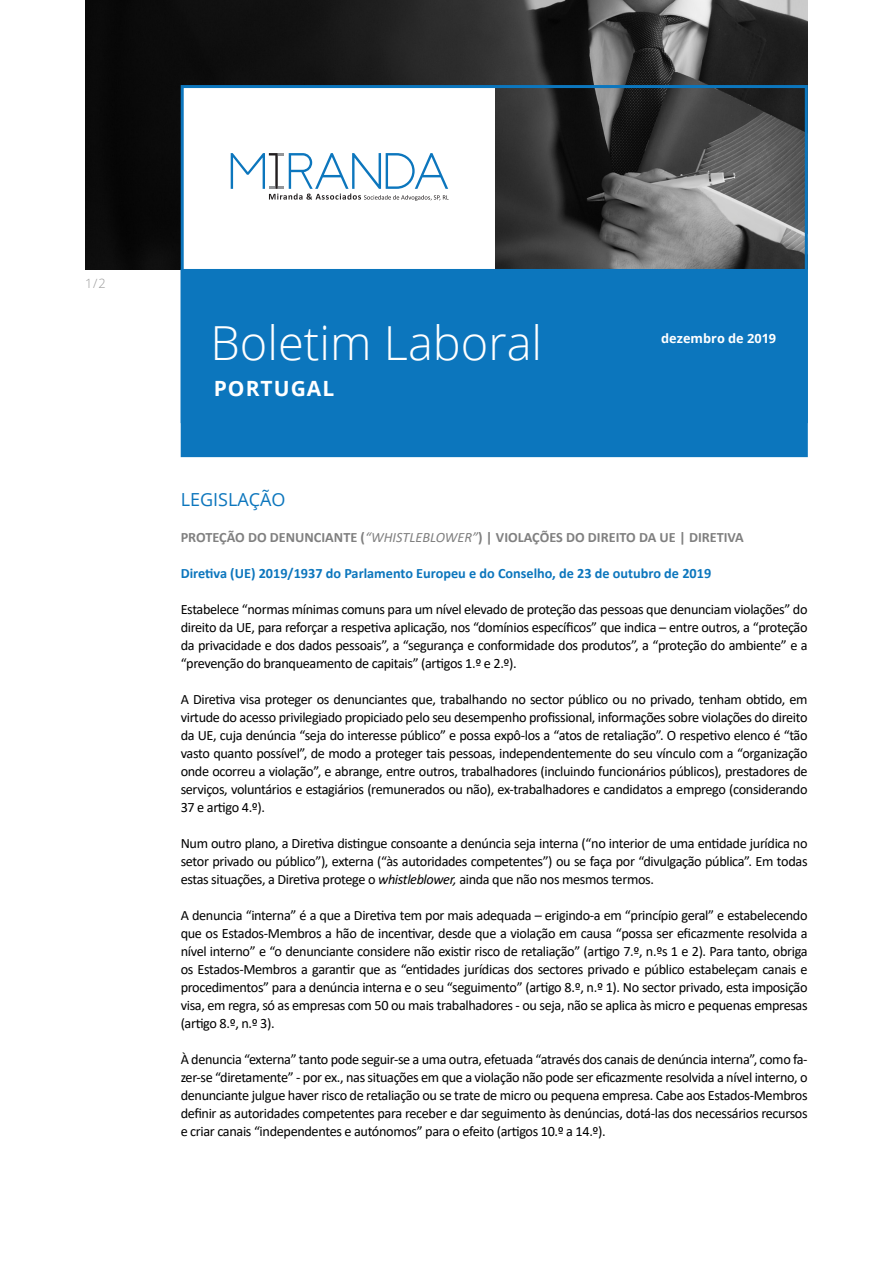
<style>
.page{position:relative;width:893px;height:1263px;background:#fff}
.page>*{position:absolute;margin:0;border:0;box-sizing:border-box;transform-origin:0 0}
.t1{font:300 46.95px "Open Sans";color:#fff}
.t2{font:700 21px "Open Sans";letter-spacing:.05em;color:#fff}
.t3{font:18px "Open Sans";color:#0c76bd}
.t4{font:14.25px/18px "Calibri";letter-spacing:-.025em;color:#000;text-align:justify}
.t5{font:700 14.25px "Calibri";color:#0c76bd}
.t6{font:700 14.25px "Calibri";color:#808080}
.t7{font:700 12.75px "Open Sans";color:#fff}
.t8{font:300 12.75px "Open Sans";color:#989898}
.s1{font-weight:400;font-style:italic}
.s2{font-style:italic}
</style>
<div class="page">
<img style="left:85px;top:0;width:723px;height:270px">
<div style="left:182px;top:86px;width:312px;height:183px;background:#fff"></div>
<div style="left:181px;top:269px;width:627px;height:188px;background:#0c76bd"></div>
<svg style="left:231px;top:153px;width:218px;height:48px"></svg>
<p class="t8" style="left:85px;top:275px;width:22px">1/2</p>
<h1 class="t1" style="left:210px;top:311px;width:333px">Boletim Laboral</h1>
<h2 class="t2" style="left:214px;top:373px;width:122px">portugal</h2>
<p class="t7" style="left:661px;top:329px;width:116px">dezembro de 2019</p>
<p class="t3" style="left:181px;top:487px;width:106px">LEGISLAÇÃO</p>
<p class="t6" style="left:181px;top:527px;width:565px">PROTEÇÃO DO DENUNCIANTE (<span class="s1">“WHISTLEBLOWER”</span>) | VIOLAÇÕES DO DIREITO DA UE | DIRETIVA</p>
<p class="t5" style="left:181px;top:563px;width:532px">Diretiva (UE) 2019/1937 do Parlamento Europeu e do Conselho, de 23 de outubro de 2019</p>
<p class="t4" style="left:181px;top:600px;width:628px">Estabelece “normas mínimas comuns para um nível elevado de proteção das pessoas que denunciam violações” do direito da UE, para reforçar a respetiva aplicação, nos “domínios específicos” que indica – entre outros, a “proteção da privacidade e dos dados pessoais”, a “segurança e conformidade dos produtos”, a “proteção do ambiente” e a “prevenção do branqueamento de capitais” (artigos 1.º e 2.º).</p>
<p class="t4" style="left:181px;top:690px;width:628px">A Diretiva visa proteger os denunciantes que, trabalhando no sector público ou no privado, tenham obtido, em virtude do acesso privilegiado propiciado pelo seu desempenho profissional, informações sobre violações do direito da UE, cuja denúncia “seja do interesse público” e possa expô-los a “atos de retaliação”. O respetivo elenco é “tão vasto quanto possível”, de modo a proteger tais pessoas, independentemente do seu vínculo com a “organização onde ocorreu a violação”, e abrange, entre outros, trabalhadores (incluindo funcionários públicos), prestadores de serviços, voluntários e estagiários (remunerados ou não), ex-trabalhadores e candidatos a emprego (considerando 37 e artigo 4.º).</p>
<p class="t4" style="left:181px;top:834px;width:628px">Num outro plano, a Diretiva distingue consoante a denúncia seja interna (“no interior de uma entidade jurídica no setor privado ou público”), externa (“às autoridades competentes”) ou se faça por “divulgação pública”. Em todas estas situações, a Diretiva protege o <span class="s2">whistleblower,</span> ainda que não nos mesmos termos.</p>
<p class="t4" style="left:181px;top:906px;width:628px">A denuncia “interna” é a que a Diretiva tem por mais adequada – erigindo-a em “princípio geral” e estabelecendo que os Estados-Membros a hão de incentivar, desde que a violação em causa “possa ser eficazmente resolvida a nível interno” e “o denunciante considere não existir risco de retaliação” (artigo 7.º, n.ºs 1 e 2). Para tanto, obriga os Estados-Membros a garantir que as “entidades jurídicas dos sectores privado e público estabeleçam canais e procedimentos” para a denúncia interna e o seu “seguimento” (artigo 8.º, n.º 1). No sector privado, esta imposição visa, em regra, só as empresas com 50 ou mais trabalhadores - ou seja, não se aplica às micro e pequenas empresas (artigo 8.º, n.º 3).</p>
<p class="t4" style="left:181px;top:1050px;width:628px">À denuncia “externa” tanto pode seguir-se a uma outra, efetuada “através dos canais de denúncia interna”, como fa&shy;zer-se “diretamente” - por ex., nas situações em que a violação não pode ser eficazmente resolvida a nível interno, o denunciante julgue haver risco de retaliação ou se trate de micro ou pequena empresa. Cabe aos Estados-Membros definir as autoridades competentes para receber e dar seguimento às denúncias, dotá-las dos necessários recursos e criar canais “independentes e autónomos” para o efeito (artigos 10.º a 14.º).</p>
</div>
